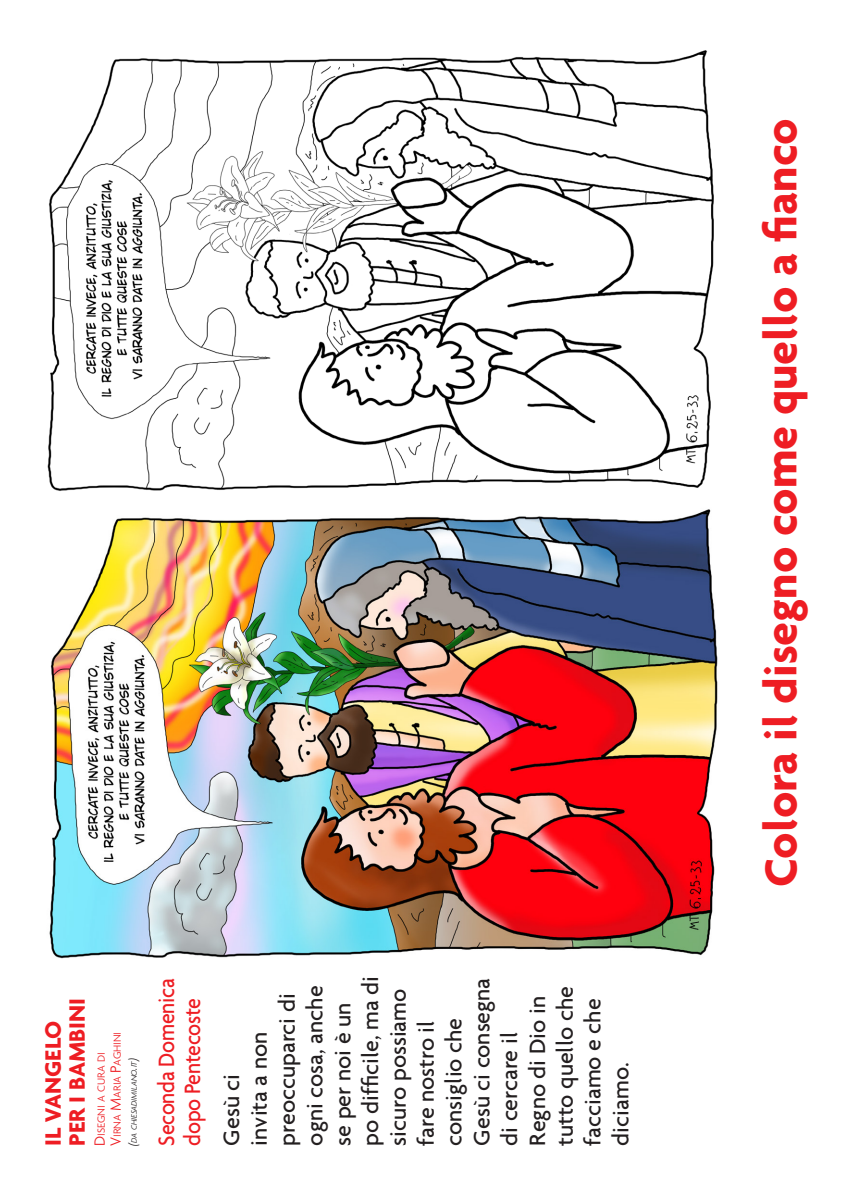
<style>
.page{position:relative;width:842px;height:1191px;background:#fff}
.page>*{position:absolute;margin:0;border:0;box-sizing:border-box;transform-origin:0 0}
.t1{font:700 48px "Agenda";color:#ee1d23}
.t2{font:500 24px/27.8px "Agenda";color:#231f20}
.t3{font:500 24px/26px "Agenda";letter-spacing:-.01em;color:#ee1d23;scale:.91 1}
.t4{font:700 24px "Agenda";color:#ee1d23}
.t5{font:300 11.2px "Agenda";letter-spacing:-.015em;color:#ee1d23}
.t6{font:italic 300 8.4px "Agenda";letter-spacing:-.015em;color:#231f20}
.s1{font-size:16px}
.s2{font-size:12px}
</style>
<div class="page">
<img style="left:49px;top:509px;width:669px;height:450px">
<img style="left:47px;top:50px;width:667px;height:441px">
<p class="t4" style="left:38px;top:1145px;width:127px;rotate:-90deg">IL VANGELO</p>
<p class="t4" style="left:62px;top:1145px;width:149px;rotate:-90deg">PER I BAMBINI</p>
<p class="t5" style="left:111px;top:1145px;width:115px;rotate:-90deg"><span class="s1">V</span>irna <span class="s1">M</span>aria <span class="s1">P</span>aghini</p>
<p class="t5" style="left:95px;top:1145px;width:94px;rotate:-90deg"><span class="s1">D</span>isegni a cura di</p>
<p class="t6" style="left:129px;top:1145px;width:89px;rotate:-90deg"><span class="s2">(</span>da chiesadimilano<span class="s2">.</span>it<span class="s2">)</span></p>
<p class="t3" style="left:153px;top:1145px;width:186px;rotate:-90deg">Seconda Domenica dopo Pentecoste</p>
<p class="t2" style="left:217px;top:1145px;width:171px;rotate:-90deg">Gesù ci<br>invita a non preoccuparci di ogni cosa, anche se per noi è un po difficile, ma di sicuro possiamo fare nostro il consiglio che<br>Gesù ci consegna di cercare il<br>Regno di Dio in tutto quello che facciamo e che diciamo.</p>
<p class="t1" style="left:752px;top:886px;width:769px;rotate:-90deg">Colora il disegno come quello a fianco</p>
</div>
